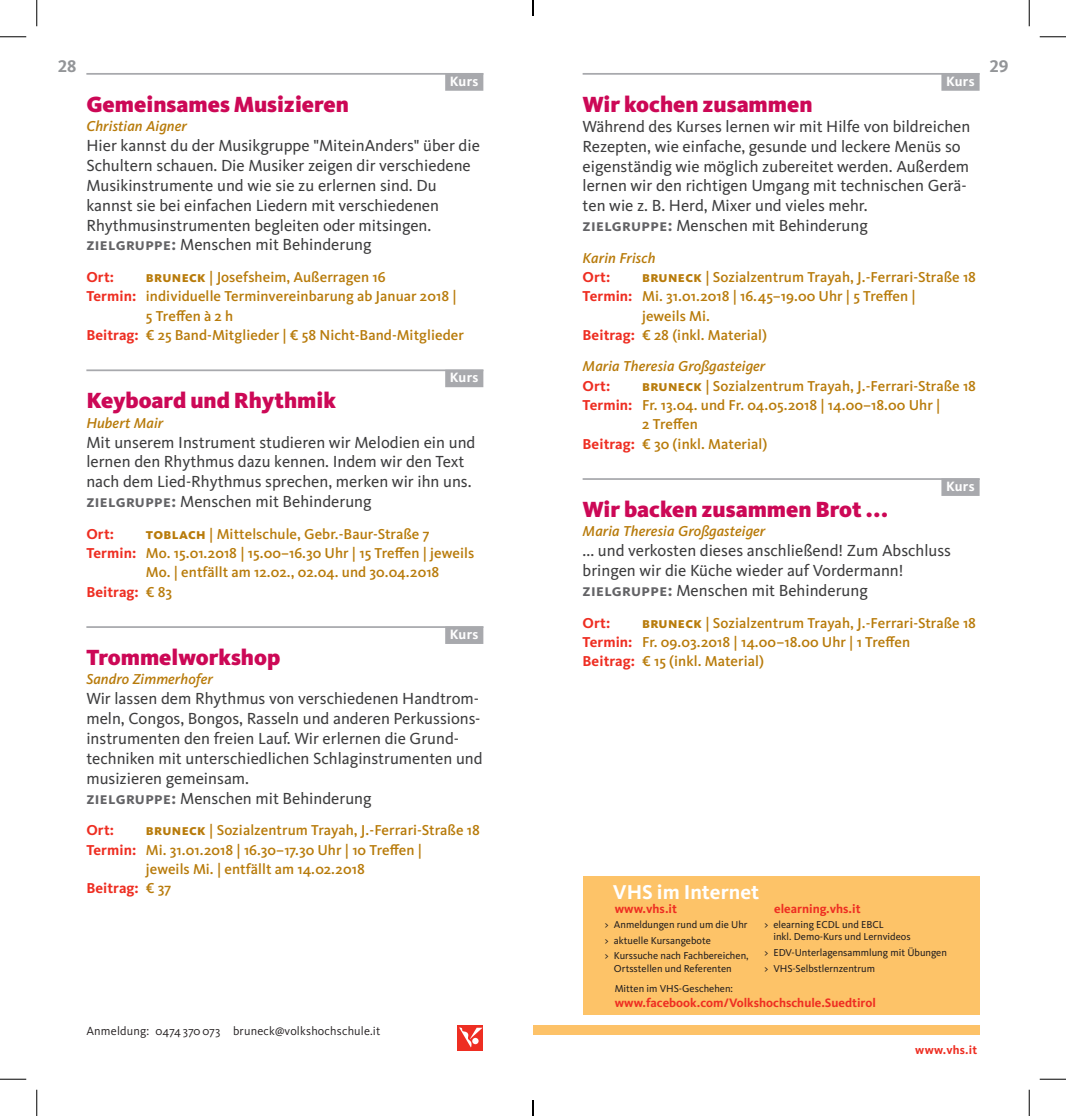
<style>
.page{position:relative;width:1066px;height:1116px;background:#fff}
.page>*{position:absolute;margin:0;border:0;box-sizing:border-box;transform-origin:0 0}
.t1{font:900 22.75px "Kievit OT";color:#cc0856}
.t2{font:700 20.82px "Kievit OT";color:#fff}
.t3{font:700 17.5px "Kievit OT";color:#939598}
.t4{font:16.62px/19.8px "Kievit OT";color:#3e3e3f}
.t5{font:500 14.88px/19.2px "Kievit OT";letter-spacing:.005em;color:#b87b0b}
.t6{font:italic 500 14.88px "Kievit OT";letter-spacing:.005em;color:#b87b0b}
.t7{font:700 14.88px "Kievit OT";letter-spacing:.005em;color:#ee2e22}
.t8{font:700 14px "Kievit OT";letter-spacing:-.005em;color:#fff}
.t9{font:700 12.6px "Kievit OT";color:#ee2e22}
.t10{font:12.25px "Kievit OT";letter-spacing:.015em;color:#231f20}
.t11{font:700 12.25px "Kievit OT";letter-spacing:.015em;color:#ee2e22}
.t12{font:10.33px/15.9px "Kievit OT";color:#231f20}
.s1{font-weight:700;color:#636366}
.s2{font-weight:800}
.s3{font-weight:700;color:#ee2e22}
.s4{font-weight:500;color:#b87b0b}
</style>
<div class="page">
<div style="left:533px;top:1024px;width:446px;height:10px;background:#fdc268"></div>
<div style="left:457px;top:1024px;width:26px;height:26px;background:#ee2e22"></div>
<svg style="left:459px;top:1027px;width:23px;height:20px"></svg>
<hr style="left:86px;top:73px;width:397px;height:2px;background:#a8a9ad">
<div style="left:445px;top:73px;width:38px;height:18px;background:#a8a9ad"></div>
<hr style="left:86px;top:369px;width:397px;height:2px;background:#a8a9ad">
<div style="left:445px;top:369px;width:38px;height:18px;background:#a8a9ad"></div>
<hr style="left:86px;top:626px;width:397px;height:2px;background:#a8a9ad">
<div style="left:445px;top:626px;width:38px;height:18px;background:#a8a9ad"></div>
<hr style="left:582px;top:73px;width:397px;height:2px;background:#a8a9ad">
<div style="left:941px;top:73px;width:38px;height:18px;background:#a8a9ad"></div>
<hr style="left:582px;top:478px;width:397px;height:2px;background:#a8a9ad">
<div style="left:941px;top:478px;width:38px;height:18px;background:#a8a9ad"></div>
<div style="left:582px;top:875px;width:397px;height:139px;background:#fdc368"></div>
<svg style="left:0;top:36px;width:26px;height:1px"></svg>
<svg style="left:1039px;top:36px;width:27px;height:1px"></svg>
<svg style="left:0;top:1078px;width:26px;height:1px"></svg>
<svg style="left:1039px;top:1078px;width:27px;height:1px"></svg>
<svg style="left:36px;top:0;width:1px;height:26px"></svg>
<svg style="left:36px;top:1089px;width:1px;height:26px"></svg>
<svg style="left:1029px;top:0;width:1px;height:26px"></svg>
<svg style="left:1029px;top:1089px;width:1px;height:26px"></svg>
<svg style="left:532px;top:0;width:2px;height:16px"></svg>
<svg style="left:532px;top:1100px;width:2px;height:15px"></svg>
<p class="t3" style="left:58px;top:55px;width:20px">28</p>
<p class="t3" style="left:989px;top:55px;width:20px">29</p>
<p class="t8" style="left:450px;top:73px;width:30px">Kurs</p>
<h1 class="t1" style="left:86px;top:91px;width:264px">Gemeinsames Musizieren</h1>
<p class="t6" style="left:86px;top:117px;width:102px">Christian Aigner</p>
<p class="t4" style="left:86px;top:136px;width:395px">Hier kannst du der Musikgruppe "MiteinAnders" über die Schultern schauen. Die Musiker zeigen dir verschiedene Musikinstrumente und wie sie zu erlernen sind. Du kannst sie bei einfachen Liedern mit verschiedenen Rhythmusinstrumenten begleiten oder mitsingen.<br><span class="s1">Zielgruppe:</span> Menschen mit Behinderung</p>
<p class="t7" style="left:86px;top:268px;width:29px">Ort:</p>
<p class="t5" style="left:146px;top:267px;width:241px"><span class="s2">Bruneck</span> | Josefsheim, Außerragen 16</p>
<p class="t5" style="left:86px;top:287px;width:372px"><span class="s3">Termin:</span> individuelle Terminvereinbarung ab Januar 2018 |</p>
<p class="t5" style="left:146px;top:306px;width:89px">5 Treffen à 2 h</p>
<p class="t5" style="left:86px;top:325px;width:379px"><span class="s3">Beitrag:</span> € 25 Band-Mitglieder | € 58 Nicht-Band-Mitglieder</p>
<p class="t8" style="left:450px;top:369px;width:30px">Kurs</p>
<h1 class="t1" style="left:86px;top:387px;width:251px">Keyboard und Rhythmik</h1>
<p class="t6" style="left:86px;top:414px;width:79px">Hubert Mair</p>
<p class="t4" style="left:86px;top:432px;width:390px">Mit unserem Instrument studieren wir Melodien ein und lernen den Rhythmus dazu kennen. Indem wir den Text nach dem Lied-Rhythmus sprechen, merken wir ihn uns.<br><span class="s1">Zielgruppe:</span> Menschen mit Behinderung</p>
<p class="t7" style="left:86px;top:525px;width:29px">Ort:</p>
<p class="t5" style="left:146px;top:524px;width:285px"><span class="s2">Toblach</span> | Mittelschule, Gebr.-Baur-Straße 7</p>
<p class="t5" style="left:86px;top:543px;width:389px"><span class="s3">Termin:</span> Mo. 15.01.2018 | 15.00–16.30 Uhr | 15 Treffen | jeweils</p>
<p class="t5" style="left:146px;top:562px;width:295px">Mo. | entfällt am 12.02., 02.04. und 30.04.2018</p>
<p class="t7" style="left:86px;top:583px;width:87px">Beitrag: <span class="s4">€ 83</span></p>
<p class="t8" style="left:450px;top:626px;width:30px">Kurs</p>
<h1 class="t1" style="left:86px;top:643px;width:195px">Trommelworkshop</h1>
<p class="t6" style="left:86px;top:670px;width:128px">Sandro Zimmerhofer</p>
<p class="t4" style="left:86px;top:689px;width:398px">Wir lassen dem Rhythmus von verschiedenen Handtrom&shy;meln, Congos, Bongos, Rasseln und anderen Perkussions&shy;instrumenten den freien Lauf. Wir erlernen die Grund&shy;techniken mit unterschiedlichen Schlaginstrumenten und musizieren gemeinsam.<br><span class="s1">Zielgruppe:</span> Menschen mit Behinderung</p>
<p class="t7" style="left:86px;top:821px;width:29px">Ort:</p>
<p class="t5" style="left:146px;top:820px;width:335px"><span class="s2">Bruneck</span> | Sozialzentrum Trayah, J.-Ferrari-Straße 18</p>
<p class="t5" style="left:86px;top:839px;width:337px"><span class="s3">Termin:</span> Mi. 31.01.2018 | 16.30–17.30 Uhr | 10 Treffen |</p>
<p class="t5" style="left:146px;top:859px;width:220px">jeweils Mi. | entfällt am 14.02.2018</p>
<p class="t7" style="left:86px;top:879px;width:87px">Beitrag: <span class="s4">€ 37</span></p>
<p class="t10" style="left:86px;top:1023px;width:296px">Anmeldung: 0474 370 073 bruneck@volkshochschule.it</p>
<p class="t8" style="left:946px;top:73px;width:30px">Kurs</p>
<h1 class="t1" style="left:582px;top:91px;width:231px">Wir kochen zusammen</h1>
<p class="t4" style="left:582px;top:116px;width:389px">Während des Kurses lernen wir mit Hilfe von bildreichen Rezepten, wie einfache, gesunde und leckere Menüs so eigenständig wie möglich zubereitet werden. Außerdem lernen wir den richtigen Umgang mit technischen Gerä&shy;ten wie z. B. Herd, Mixer und vieles mehr.<br><span class="s1">Zielgruppe:</span> Menschen mit Behinderung</p>
<p class="t6" style="left:582px;top:249px;width:74px">Karin Frisch</p>
<p class="t7" style="left:582px;top:268px;width:29px">Ort:</p>
<p class="t5" style="left:642px;top:267px;width:335px"><span class="s2">Bruneck</span> | Sozialzentrum Trayah, J.-Ferrari-Straße 18</p>
<p class="t5" style="left:582px;top:287px;width:335px"><span class="s3">Termin:</span> Mi. 31.01.2018 | 16.45–19.00 Uhr | 5 Treffen |</p>
<p class="t5" style="left:642px;top:306px;width:69px">jeweils Mi.</p>
<p class="t5" style="left:582px;top:325px;width:186px"><span class="s3">Beitrag:</span> € 28 (inkl. Material)</p>
<p class="t6" style="left:582px;top:357px;width:184px">Maria Theresia Großgasteiger</p>
<p class="t7" style="left:582px;top:377px;width:29px">Ort:</p>
<p class="t5" style="left:642px;top:376px;width:335px"><span class="s2">Bruneck</span> | Sozialzentrum Trayah, J.-Ferrari-Straße 18</p>
<p class="t5" style="left:582px;top:395px;width:359px"><span class="s3">Termin:</span> Fr. 13.04. und Fr. 04.05.2018 | 14.00–18.00 Uhr |</p>
<p class="t5" style="left:642px;top:415px;width:57px">2 Treffen</p>
<p class="t5" style="left:582px;top:434px;width:186px"><span class="s3">Beitrag:</span> € 30 (inkl. Material)</p>
<p class="t8" style="left:946px;top:478px;width:30px">Kurs</p>
<h1 class="t1" style="left:582px;top:495px;width:307px">Wir backen zusammen Brot ...</h1>
<p class="t6" style="left:582px;top:522px;width:184px">Maria Theresia Großgasteiger</p>
<p class="t4" style="left:582px;top:541px;width:370px">... und verkosten dieses anschließend! Zum Abschluss bringen wir die Küche wieder auf Vordermann!<br><span class="s1">Zielgruppe:</span> Menschen mit Behinderung</p>
<p class="t7" style="left:582px;top:614px;width:29px">Ort:</p>
<p class="t5" style="left:582px;top:613px;width:395px;text-indent:60px"><span class="s2">Bruneck</span> | Sozialzentrum Trayah, J.-Ferrari-Straße 18<br><span class="s3">Termin:</span> Fr. 09.03.2018 | 14.00–18.00 Uhr | 1 Treffen<br><span class="s3">Beitrag:</span> € 15 (inkl. Material)</p>
<p class="t2" style="left:613px;top:879px;width:148px">VHS im Internet</p>
<p class="t9" style="left:615px;top:901px;width:64px">www.vhs.it</p>
<p class="t12" style="left:605px;top:916px;width:145px">&gt; Anmeldungen rund um die Uhr &gt; aktuelle Kursangebote<br>&gt; Kurssuche nach Fachbereichen,</p>
<p class="t12" style="left:614px;top:960px;width:119px">Ortsstellen und Referenten</p>
<p class="t9" style="left:774px;top:901px;width:88px">elearning.vhs.it</p>
<p class="t12" style="left:773px;top:917px;width:139px;line-height:12.6px;text-indent:-9px">&gt; elearning ECDL und EBCL<br>inkl. Demo-Kurs und Lernvideos</p>
<p class="t12" style="left:764px;top:944px;width:184px">&gt; EDV-Unterlagensammlung mit Übungen &gt; VHS-Selbstlernzentrum</p>
<p class="t12" style="left:615px;top:980px;width:120px">Mitten im VHS-Geschehen:</p>
<p class="t9" style="left:615px;top:995px;width:263px">www.facebook.com/Volkshochschule.Suedtirol</p>
<p class="t11" style="left:915px;top:1042px;width:63px">www.vhs.it</p>
</div>
